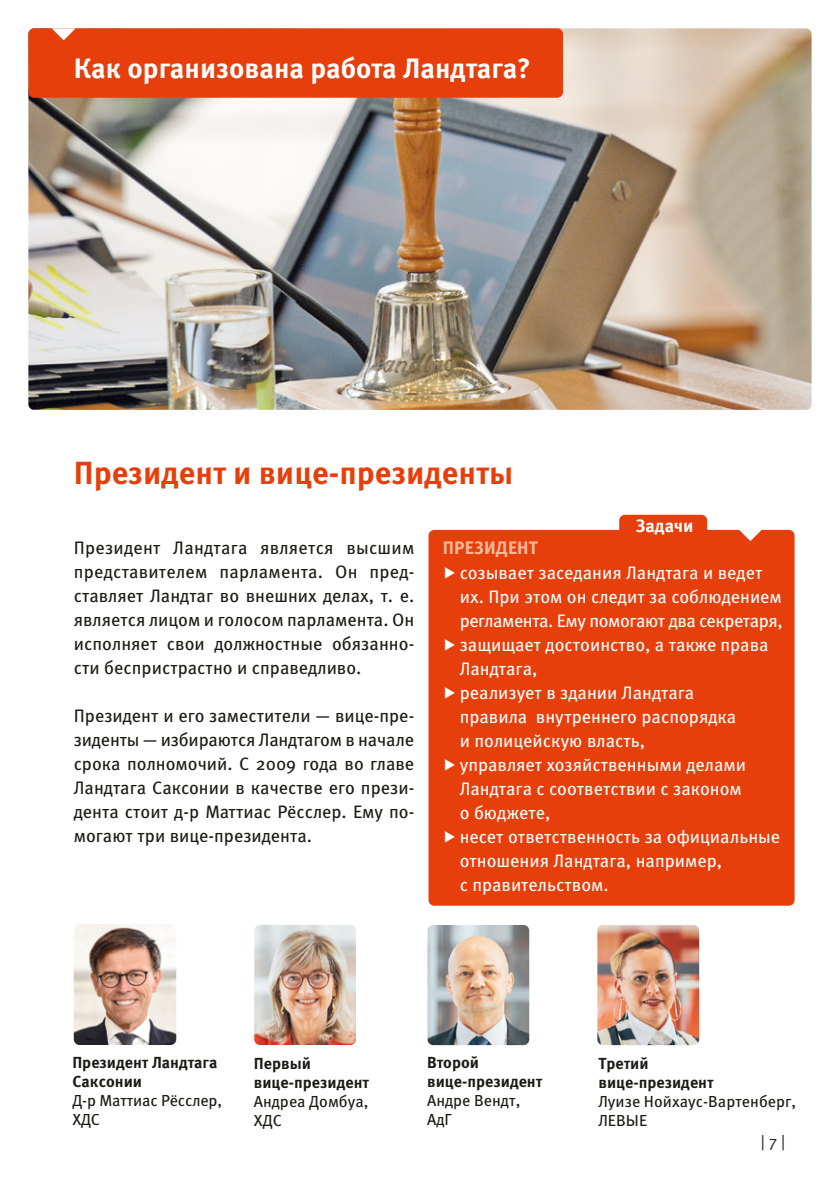
<style>
.page{position:relative;width:840px;height:1191px;background:#fff}
.page>*{position:absolute;margin:0;border:0;box-sizing:border-box;transform-origin:0 0}
.t1{font:700 32px "Meta Pro";color:#e73f0c}
.t2{font:700 28px "Meta Pro";color:#fff}
.t3{font:18px/24px "Meta Pro";color:#1a1a18;text-align:justify}
.t4{font:18px/24px "Meta Pro";color:#fff}
.t5{font:700 18px "Meta Pro";letter-spacing:.01em;color:#f8bb9a}
.t6{font:700 18px "Meta Pro";color:#fff}
.t7{font:700 16px/19px "Meta Pro";color:#1a1a18}
.t8{font:16px/19px "Meta Pro";color:#1a1a18}
.t9{font:16px "Meta Pro Norm";color:#1a1a18}
</style>
<div class="page">
<div style="left:428px;top:530px;width:366px;height:375px;background:#e73f0c;border-radius:6px"></div>
<img style="left:427px;top:925px;width:102px;height:120px">
<img style="left:597px;top:925px;width:101px;height:120px">
<img style="left:254px;top:925px;width:102px;height:120px">
<img style="left:74px;top:924px;width:102px;height:121px">
<div style="left:619px;top:515px;width:87px;height:24px;background:#e73f0c;border-radius:6px"></div>
<img style="left:28px;top:28px;width:783px;height:382px">
<div style="left:28px;top:28px;width:534px;height:70px;background:#e73f0c;border-radius:6px"></div>
<svg style="left:738px;top:529px;width:24px;height:12px"></svg>
<svg style="left:52px;top:28px;width:24px;height:12px"></svg>
<h1 class="t2" style="left:74px;top:46px;width:458px">Как организована работа Ландтага?</h1>
<h2 class="t1" style="left:74px;top:447px;width:440px">Президент и вице-президенты</h2>
<h3 class="t6" style="left:635px;top:511px;width:59px">Задачи</h3>
<p class="t3" style="left:74px;top:534px;width:342px">Президент Ландтага является высшим представителем парламента. Он пред&shy;ставляет Ландтаг во внешних делах, т. е. является лицом и голосом парламента. Он исполняет свои должностные обязанно&shy;сти беспристрастно и справедливо.</p>
<p class="t3" style="left:74px;top:702px;width:342px">Президент и его заместители — вице-пре&shy;зиденты — избираются Ландтагом в начале срока полномочий. С 2009 года во главе Ландтага Саксонии в качестве его прези&shy;дента стоит д-р Маттиас Рёсслер. Ему по&shy;могают три вице-президента.</p>
<h4 class="t5" style="left:442px;top:533px;width:97px">ПРЕЗИДЕНТ</h4>
<p class="t4" style="left:459px;top:559px;width:324px;text-indent:-17px">▶ созывает заседания Ландтага и ведет их. При этом он следит за соблюдением регламента. Ему помогают два секретаря,</p>
<p class="t4" style="left:459px;top:631px;width:310px;text-indent:-17px">▶ защищает достоинство, а также права<br>Ландтага,</p>
<p class="t4" style="left:459px;top:679px;width:278px;text-indent:-17px">▶ реализует в здании Ландтага правила внутреннего распорядка и полицейскую власть,</p>
<p class="t4" style="left:459px;top:751px;width:288px;text-indent:-17px">▶ управляет хозяйственными делами<br>Ландтага с соответствии с законом о бюджете,</p>
<p class="t4" style="left:459px;top:823px;width:322px;text-indent:-17px">▶ несет ответственность за официальные отношения Ландтага, например,<br>с правительством.</p>
<p class="t7" style="left:72px;top:1052px;width:147px">Президент Ландтага<br>Саксонии</p>
<p class="t8" style="left:72px;top:1090px;width:151px">Д-р Маттиас Рёсслер,<br>ХДС</p>
<p class="t7" style="left:254px;top:1052px;width:117px">Первый вице-президент</p>
<p class="t8" style="left:254px;top:1090px;width:116px">Андреа Домбуа,<br>ХДС</p>
<p class="t7" style="left:427px;top:1052px;width:53px">Второй</p>
<p class="t7" style="left:427px;top:1071px;width:117px">вице-президент</p>
<p class="t8" style="left:427px;top:1090px;width:95px">Андре Вендт,<br>АдГ</p>
<p class="t7" style="left:598px;top:1052px;width:117px">Третий вице-президент</p>
<p class="t8" style="left:598px;top:1090px;width:199px">Луизе Нойхаус-Вартенберг,<br>ЛЕВЫЕ</p>
<p class="t9" style="left:760px;top:1129px;width:26px">| 7 |</p>
</div>
